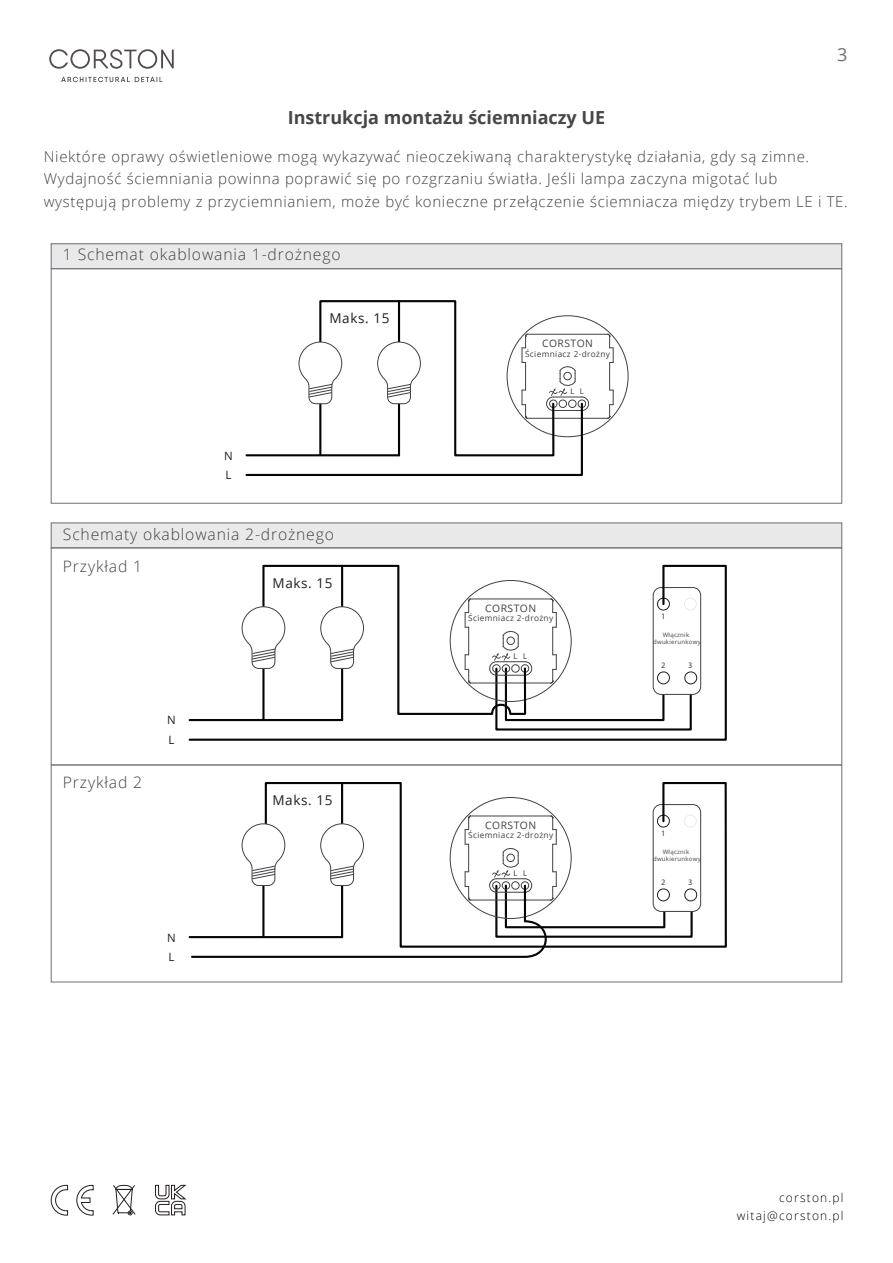
<style>
.page{position:relative;width:893px;height:1263px;background:#fff}
.page>*{position:absolute;margin:0;border:0;box-sizing:border-box;transform-origin:0 0}
.t1{font:700 18px "Open Sans";color:#474748}
.t2{font:18px "Open Sans";color:#524d4c}
.t3{font:300 15.75px/32.7px "Open Sans";letter-spacing:.05em;color:#3f4144}
.t4{font:300 15px/22.5px "Open Sans";letter-spacing:.045em;color:#3f4144}
.t5{font:13.5px "Open Sans";letter-spacing:.045em;color:#211e1e}
.t6{font:300 12px/18px "Open Sans";letter-spacing:.1em;color:#050504;text-align:right}
.t7{font:11.4px "Open Sans";color:#211e1e}
.t8{font:10.35px "Open Sans";letter-spacing:.045em;color:#3f4144}
.t9{font:8.4px "Myriad Pro";color:#3f4144}
.t10{font:8.25px "Open Sans";letter-spacing:.045em;color:#3f4144}
.t11{font:6px/7.2px "Open Sans";letter-spacing:.045em;color:#3f4144;text-align:center}
</style>
<div class="page">
<hr style="left:527px;top:334px;width:81px;height:1px;background:#3f4144">
<svg style="left:607px;top:334px;width:7px;height:85px"></svg>
<hr style="left:527px;top:418px;width:81px;height:1px;background:#3f4144">
<svg style="left:245px;top:300px;width:344px;height:176px"></svg>
<div style="left:51px;top:243px;width:791px;height:26px;background:#e9e9e9;border:1px solid #767b81"></div>
<div style="left:51px;top:268px;width:791px;height:236px;border:1px solid #767b81"></div>
<svg style="left:188px;top:564px;width:539px;height:177px"></svg>
<svg style="left:264px;top:782px;width:463px;height:166px"></svg>
<hr style="left:341px;top:783px;width:2px;height:41px;background:#050604">
<svg style="left:190px;top:814px;width:508px;height:144px"></svg>
<div style="left:51px;top:522px;width:791px;height:26px;background:#e9e9e9;border:1px solid #767b81"></div>
<div style="left:51px;top:764px;width:791px;height:218px;border:1px solid #767b81"></div>
<svg style="left:51px;top:1185px;width:17px;height:30px"></svg>
<svg style="left:76px;top:1185px;width:18px;height:30px"></svg>
<svg style="left:155px;top:1185px;width:31px;height:30px"></svg>
<svg style="left:112px;top:1185px;width:24px;height:30px"></svg>
<svg style="left:49px;top:49px;width:125px;height:33px"></svg>
<p class="t1" style="left:288px;top:104px;width:319px">Instrukcja montażu ściemniaczy UE</p>
<p class="t2" style="left:837px;top:42px;width:12px">3</p>
<p class="t4" style="left:44px;top:145px;width:805px">Niektóre oprawy oświetleniowe mogą wykazywać nieoczekiwaną charakterystykę działania, gdy są zimne.<br>Wydajność ściemniania powinna poprawić się po rozgrzaniu światła. Jeśli lampa zaczyna migotać lub występują problemy z przyciemnianiem, może być konieczne przełączenie ściemniacza między trybem LE i TE.</p>
<p class="t3" style="left:63px;top:238px;width:279px">1 Schemat okablowania 1-drożnego</p>
<p class="t7" style="left:224px;top:448px;width:10px">N</p>
<p class="t7" style="left:225px;top:467px;width:7px">L</p>
<p class="t5" style="left:329px;top:309px;width:62px">Maks. 15</p>
<p class="t3" style="left:63px;top:517px;width:272px">Schematy okablowania 2-drożnego<br>Przykład 1</p>
<p class="t5" style="left:273px;top:573px;width:62px">Maks. 15</p>
<p class="t7" style="left:167px;top:712px;width:10px">N</p>
<p class="t3" style="left:63px;top:766px;width:81px">Przykład 2</p>
<p class="t7" style="left:169px;top:732px;width:7px">L</p>
<p class="t7" style="left:167px;top:929px;width:10px">N</p>
<p class="t7" style="left:169px;top:949px;width:7px">L</p>
<p class="t5" style="left:273px;top:790px;width:62px">Maks. 15</p>
<p class="t8" style="left:542px;top:336px;width:52px">CORSTON</p>
<p class="t10" style="left:525px;top:348px;width:87px">Ściemniacz 2-drożny</p>
<p class="t9" style="left:570px;top:386px;width:15px">L L</p>
<p class="t8" style="left:485px;top:601px;width:52px">CORSTON</p>
<p class="t10" style="left:468px;top:613px;width:87px">Ściemniacz 2-drożny</p>
<p class="t9" style="left:513px;top:651px;width:15px">L L</p>
<p class="t8" style="left:485px;top:818px;width:52px">CORSTON</p>
<p class="t10" style="left:468px;top:830px;width:87px">Ściemniacz 2-drożny</p>
<p class="t9" style="left:513px;top:868px;width:15px">L L</p>
<p class="t9" style="left:661px;top:611px;width:6px">1</p>
<p class="t11" style="left:653px;top:631px;width:49px">Włącznik dwukierunkowy</p>
<p class="t9" style="left:661px;top:660px;width:6px">2</p>
<p class="t9" style="left:688px;top:660px;width:6px">3</p>
<p class="t9" style="left:661px;top:828px;width:6px">1</p>
<p class="t11" style="left:653px;top:848px;width:49px">Włącznik dwukierunkowy</p>
<p class="t9" style="left:661px;top:877px;width:6px">2</p>
<p class="t9" style="left:688px;top:877px;width:6px">3</p>
<p class="t6" style="left:737px;top:1188px;width:108px">corston.pl witaj@corston.pl</p>
</div>
